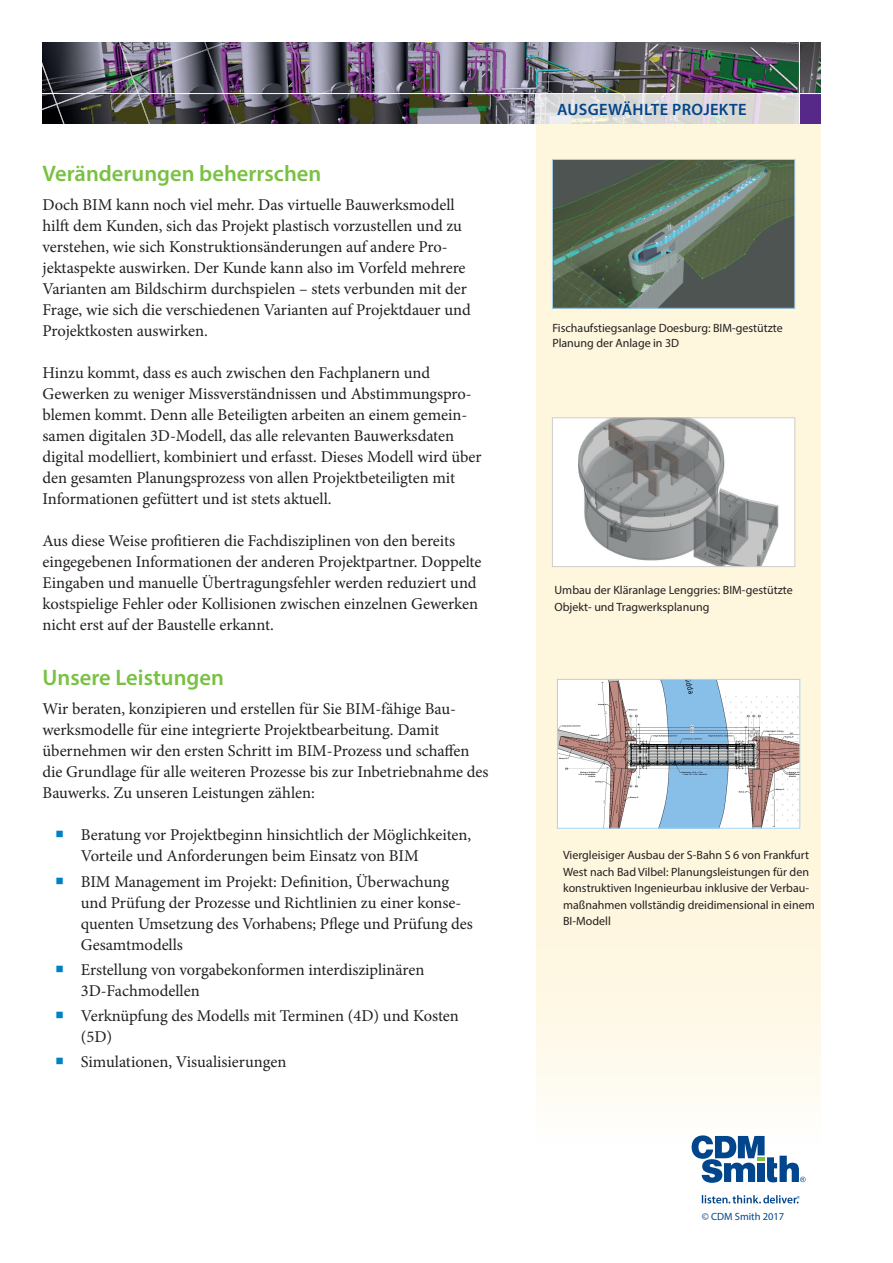
<style>
.page{position:relative;width:893px;height:1263px;background:#fff}
.page>*{position:absolute;margin:0;border:0;box-sizing:border-box;transform-origin:0 0}
.t1{font:600 22.5px "Myriad Pro";color:#79c142}
.t2{font:16.5px/21px "Minion Pro";color:#231f20}
.t3{font:600 16.5px "Myriad Pro";letter-spacing:.02em;color:#01468c}
.t4{font:12px/16.5px "Myriad Pro";color:#231f20}
.t5{font:10.5px "Myriad Pro";color:#01468c}
</style>
<div class="page">
<svg style="left:536px;top:123px;width:285px;height:1027px;background:#fdf6e1"></svg>
<img style="left:469px;top:43px;width:330px;height:80px">
<svg style="left:800px;top:43px;width:21px;height:50px"></svg>
<svg style="left:692px;top:1135px;width:113px;height:48px"></svg>
<svg style="left:702px;top:1195px;width:98px;height:8px"></svg>
<div style="left:799px;top:94px;width:22px;height:29px;background:#562989"></div>
<svg style="left:535px;top:94px;width:264px;height:29px;background:#dcdbd9"></svg>
<hr style="left:0;top:93px;width:893px;height:1px;background:#fff">
<hr style="left:799px;top:0;width:1px;height:123px;background:#fff">
<img style="left:42px;top:42px;width:427px;height:82px">
<img style="left:559px;top:681px;width:239px;height:145px">
<div style="left:557px;top:679px;width:243px;height:149px;border:1px solid #a8d4f1"></div>
<img style="left:554px;top:161px;width:239px;height:145px">
<div style="left:552px;top:159px;width:243px;height:149px;border:1px solid #a8d4f1"></div>
<img style="left:554px;top:420px;width:239px;height:145px">
<div style="left:552px;top:418px;width:243px;height:149px;border:1px solid #cdcdcb"></div>
<h1 class="t1" style="left:43px;top:159px;width:280px">Veränderungen beherrschen</h1>
<p class="t2" style="left:43px;top:194px;width:430px">Doch BIM kann noch viel mehr. Das virtuelle Bauwerksmodell hilft dem Kunden, sich das Projekt plastisch vorzustellen und zu verstehen, wie sich Konstruktionsänderungen auf andere Pro&shy;jektaspekte auswirken. Der Kunde kann also im Vorfeld mehrere Varianten am Bildschirm durchspielen – stets verbunden mit der Frage, wie sich die verschiedenen Varianten auf Projektdauer und Projektkosten auswirken.</p>
<p class="t2" style="left:43px;top:362px;width:441px">Hinzu kommt, dass es auch zwischen den Fachplanern und Gewerken zu weniger Missverständnissen und Abstimmungspro&shy;blemen kommt. Denn alle Beteiligten arbeiten an einem gemein&shy;samen digitalen 3D-Modell, das alle relevanten Bauwerksdaten digital modelliert, kombiniert und erfasst. Dieses Modell wird über den gesamten Planungsprozess von allen Projektbeteiligten mit Informationen gefüttert und ist stets aktuell.</p>
<p class="t2" style="left:43px;top:530px;width:440px">Aus diese Weise profitieren die Fachdisziplinen von den bereits eingegebenen Informationen der anderen Projektpartner. Doppelte Eingaben und manuelle Übertragungsfehler werden reduziert und kostspielige Fehler oder Kollisionen zwischen einzelnen Gewerken nicht erst auf der Baustelle erkannt.</p>
<h1 class="t1" style="left:43px;top:663px;width:183px">Unsere Leistungen</h1>
<p class="t2" style="left:43px;top:699px;width:447px">Wir beraten, konzipieren und erstellen für Sie BIM-fähige Bau&shy;werksmodelle für eine integrierte Projektbearbeitung. Damit übernehmen wir den ersten Schritt im BIM-Prozess und schaffen die Grundlage für alle weiteren Prozesse bis zur Inbetriebnahme des Bauwerks. Zu unseren Leistungen zählen:</p>
<p class="t2" style="left:81px;top:825px;width:392px">Beratung vor Projektbeginn hinsichtlich der Möglichkeiten,<br>Vorteile und Anforderungen beim Einsatz von BIM</p>
<p class="t2" style="left:81px;top:871px;width:394px">BIM Management im Projekt: Definition, Überwachung und Prüfung der Prozesse und Richtlinien zu einer konse&shy;quenten Umsetzung des Vorhabens; Pflege und Prüfung des Gesamtmodells</p>
<p class="t2" style="left:81px;top:959px;width:345px">Erstellung von vorgabekonformen interdisziplinären<br>3D-Fachmodellen</p>
<p class="t2" style="left:81px;top:1005px;width:380px">Verknüpfung des Modells mit Terminen (4D) und Kosten (5D)</p>
<p class="t2" style="left:81px;top:1052px;width:207px">Simulationen, Visualisierungen</p>
<p class="t3" style="left:557px;top:99px;width:191px">AUSGEWÄHLTE PROJEKTE</p>
<p class="t4" style="left:552px;top:320px;width:232px;line-height:15px">Fischaufstiegsanlage Doesburg: BIM-gestützte<br>Planung der Anlage in 3D</p>
<p class="t4" style="left:555px;top:582px;width:240px">Umbau der Kläranlage Lenggries: BIM-gestützte<br>Objekt- und Tragwerksplanung</p>
<p class="t4" style="left:563px;top:847px;width:253px">Viergleisiger Ausbau der S-Bahn S 6 von Frankfurt West nach Bad Vilbel: Planungsleistungen für den konstruktiven Ingenieurbau inklusive der Verbau&shy;maßnahmen vollständig dreidimensional in einem BI-Modell</p>
<p class="t5" style="left:702px;top:1210px;width:84px">© CDM Smith 2017</p>
</div>
